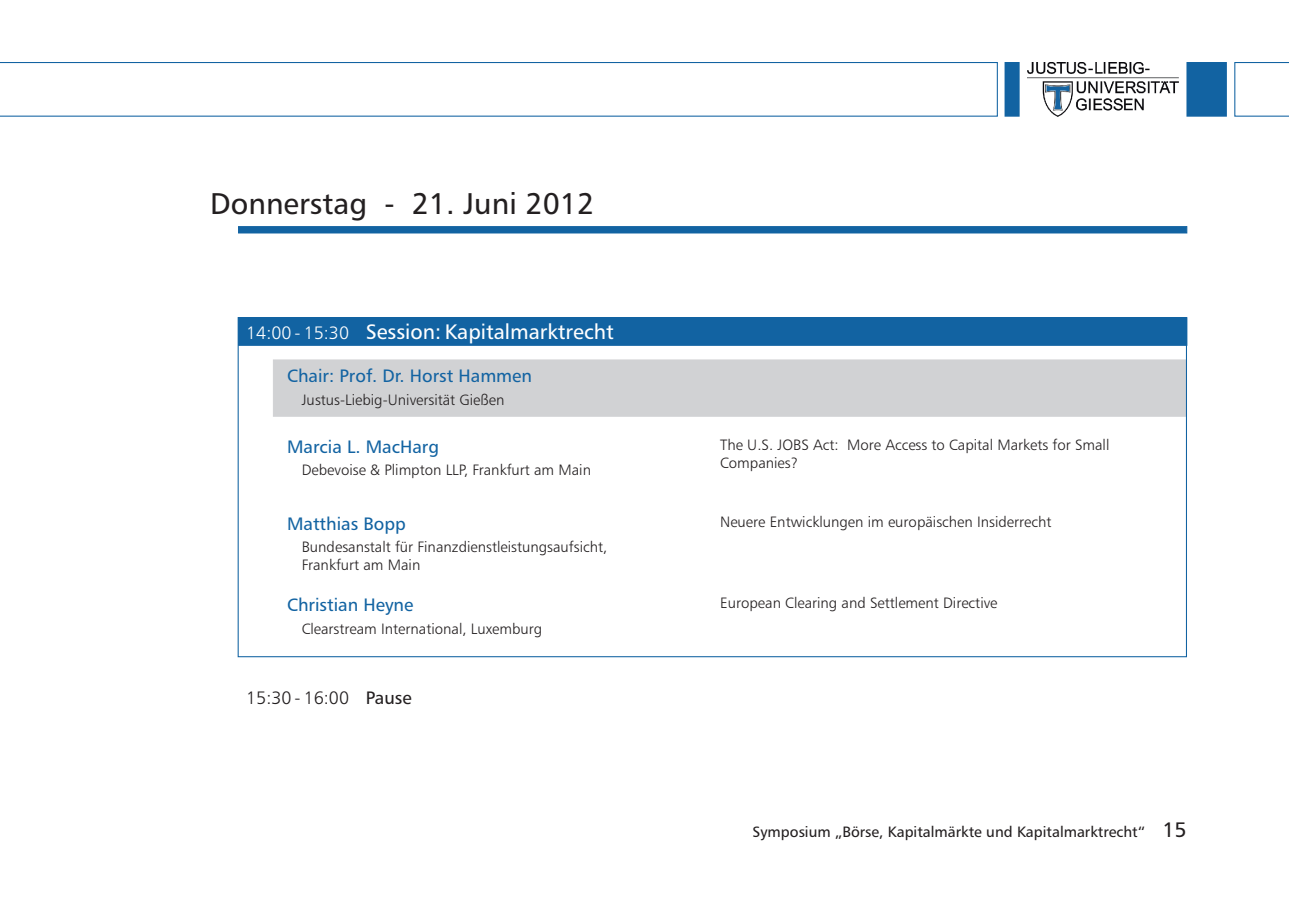
<style>
.page{position:relative;width:1289px;height:919px;background:#fff}
.page>*{position:absolute;margin:0;border:0;box-sizing:border-box;transform-origin:0 0}
.t1{font:30px "Humanist 777 BT Roman B";color:#231f20}
.t2{font:21px "Humanist 777 BT Roman B";color:#fff}
.t3{font:18px "Humanist 777 BT Roman B";color:#1263a2}
.t4{font:18px "Humanist 777 BT Light B";color:#231f20}
.t5{font:15px/18px "Humanist 777 BT Light B";color:#231f20}
.t6{font:15px "Humanist 777 BT Roman B";color:#231f20}
.s1{font-family:"Humanist 777 BT Light B";font-size:18px}
.s2{font-family:"Humanist 777 BT Roman B"}
.s3{font-size:21px}
</style>
<div class="page">
<div style="left:273px;top:359px;width:913px;height:57px;background:#d1d2d4;border:1px solid #d1d2d4"></div>
<svg style="left:0;top:62px;width:997px;height:55px"></svg>
<div style="left:1186px;top:62px;width:40px;height:55px;background:#1263a2;border:2px solid #1263a2"></div>
<svg style="left:1234px;top:62px;width:54px;height:55px"></svg>
<img style="left:1027px;top:62px;width:150px;height:54px">
<div style="left:1004px;top:62px;width:15px;height:55px;background:#1263a2;border:2px solid #1263a2"></div>
<div style="left:238px;top:226px;width:949px;height:7px;background:#1263a2;border:1px solid #1263a2"></div>
<div style="left:238px;top:317px;width:949px;height:29px;background:#1263a2;border:1px solid #1263a2"></div>
<h1 class="t1" style="left:210px;top:191px;width:386px">Donnerstag - 21. Juni 2012</h1>
<h2 class="t2" style="left:246px;top:322px;width:369px"><span class="s1">14:00 - 15:30</span> Session: Kapitalmarktrecht</h2>
<p class="t3" style="left:287px;top:369px;width:246px">Chair: Prof. Dr. Horst Hammen</p>
<p class="t5" style="left:302px;top:392px;width:204px">Justus-Liebig-Universität Gießen</p>
<p class="t3" style="left:287px;top:439px;width:153px">Marcia L. MacHarg</p>
<p class="t5" style="left:302px;top:462px;width:291px">Debevoise &amp; Plimpton LLP, Frankfurt am Main</p>
<p class="t3" style="left:287px;top:516px;width:120px">Matthias Bopp</p>
<p class="t5" style="left:302px;top:539px;width:307px">Bundesanstalt für Finanzdienstleistungsaufsicht,<br>Frankfurt am Main</p>
<p class="t3" style="left:287px;top:597px;width:128px">Christian Heyne</p>
<p class="t5" style="left:302px;top:620px;width:242px">Clearstream International, Luxemburg</p>
<p class="t4" style="left:246px;top:690px;width:167px">15:30 - 16:00 <span class="s2">Pause</span></p>
<p class="t5" style="left:720px;top:436px;width:391px">The U.S. JOBS Act: More Access to Capital Markets for Small<br>Companies?</p>
<p class="t5" style="left:720px;top:514px;width:333px">Neuere Entwicklungen im europäischen Insiderrecht</p>
<p class="t5" style="left:720px;top:595px;width:279px">European Clearing and Settlement Directive</p>
<p class="t6" style="left:752px;top:825px;width:435px">Symposium „Börse, Kapitalmärkte und Kapitalmarktrecht“ <span class="s3">15</span></p>
</div>
